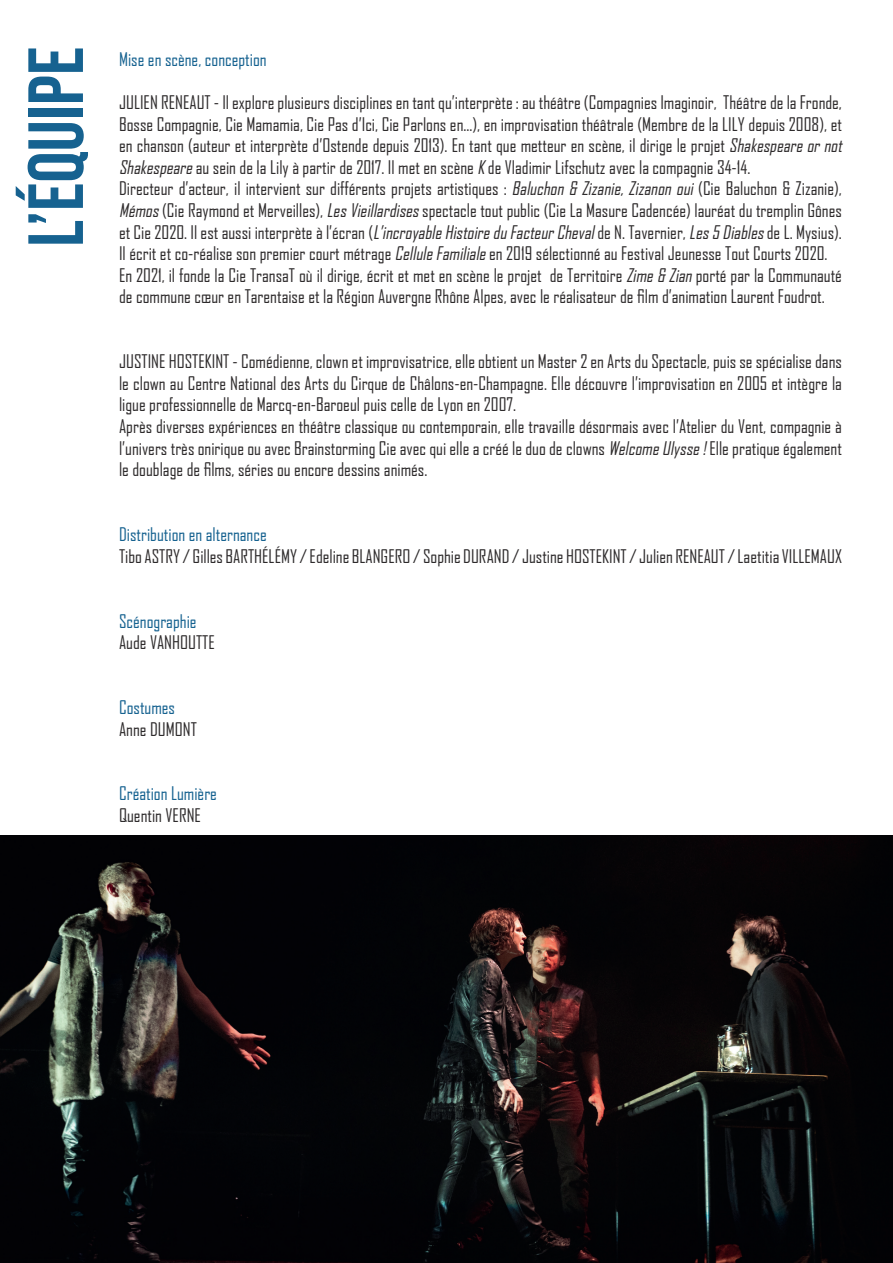
<style>
.page{position:relative;width:893px;height:1263px;background:#fff}
.page>*{position:absolute;margin:0;border:0;box-sizing:border-box;transform-origin:0 0}
.t1{font:78px "Bebas Neue";color:#166290}
.t2{font:18px/21.6px "Agency FB";color:#2e2b2c}
.t3{font:18px "Agency FB";color:#166290}
.s1{font-style:italic}
</style>
<div class="page">
<img style="left:0;top:836px;width:893px;height:427px">
<h1 class="t1" style="left:12px;top:247px;width:202px;rotate:-90deg">L’équipe</h1>
<p class="t3" style="left:119px;top:48px;width:149px">Mise en scène, conception</p>
<p class="t2" style="left:119px;top:91px;width:728px">JULIEN RENEAUT - Il explore plusieurs disciplines en tant qu’interprète : au théâtre (Compagnies Imaginoir, Théâtre de la Fronde, Bosse Compagnie, Cie Mamamia, Cie Pas d’Ici, Cie Parlons en…), en improvisation théâtrale (Membre de la LILY depuis 2008), et en chanson (auteur et interprète d’Ostende depuis 2013). En tant que metteur en scène, il dirige le projet <span class="s1">Shakespeareornot Shakespeare</span>au sein de la Lily à partir de 2017. Il met en scène <span class="s1">K</span>de Vladimir Lifschutz avec la compagnie 34-14.<br>Directeur d’acteur, il intervient sur différents projets artistiques : <span class="s1">Baluchon &amp; Zizanie, Zizanon oui</span> (Cie Baluchon &amp; Zizanie), <span class="s1">Mémos</span>(Cie Raymond et Merveilles), <span class="s1">LesVieillardises</span>spectacle tout public (Cie La Masure Cadencée) lauréat du tremplin Gônes et Cie 2020. Il est aussi interprète à l’écran (<span class="s1">L’incroyableHistoireduFacteurCheval</span>de N. Tavernier, <span class="s1">Les5 Diables</span>de L. Mysius).<br>Il écrit et co-réalise son premier court métrage <span class="s1">CelluleFamiliale</span>en 2019 sélectionné au Festival Jeunesse Tout Courts 2020.<br>En 2021, il fonde la Cie TransaT où il dirige, écrit et met en scène le projet de Territoire <span class="s1">Zime&amp; Zian</span>porté par la Communauté de commune cœur en Tarentaise et la Région Auvergne Rhône Alpes, avec le réalisateur de film d’animation Laurent Foudrot.</p>
<p class="t2" style="left:119px;top:350px;width:724px">JUSTINE HOSTEKINT - Comédienne, clown et improvisatrice, elle obtient un Master 2 en Arts du Spectacle, puis se spécialise dans le clown au Centre National des Arts du Cirque de Châlons-en-Champagne. Elle découvre l’improvisation en 2005 et intègre la ligue professionnelle de Marcq-en-Baroeul puis celle de Lyon en 2007.<br>Après diverses expériences en théâtre classique ou contemporain, elle travaille désormais avec l’Atelier du Vent, compagnie à l’univers très onirique ou avec Brainstorming Cie avec qui elle a créé le duo de clowns <span class="s1">WelcomeUlysse!</span>Elle pratique également le doublage de films, séries ou encore dessins animés.</p>
<p class="t3" style="left:119px;top:523px;width:149px">Distribution en alternance</p>
<p class="t2" style="left:119px;top:545px;width:724px">Tibo ASTRY / Gilles BARTHÉLÉMY / Edeline BLANGERO / Sophie DURAND / Justine HOSTEKINT / Julien RENEAUT / Laetitia VILLEMAUX</p>
<p class="t3" style="left:119px;top:610px;width:79px">Scénographie</p>
<p class="t2" style="left:119px;top:631px;width:97px">Aude VANHOUTTE</p>
<p class="t3" style="left:119px;top:696px;width:57px">Costumes</p>
<p class="t2" style="left:119px;top:718px;width:79px">Anne DUMONT</p>
<p class="t3" style="left:119px;top:783px;width:99px">Création Lumière</p>
<p class="t2" style="left:119px;top:804px;width:83px">Quentin VERNE</p>
</div>
